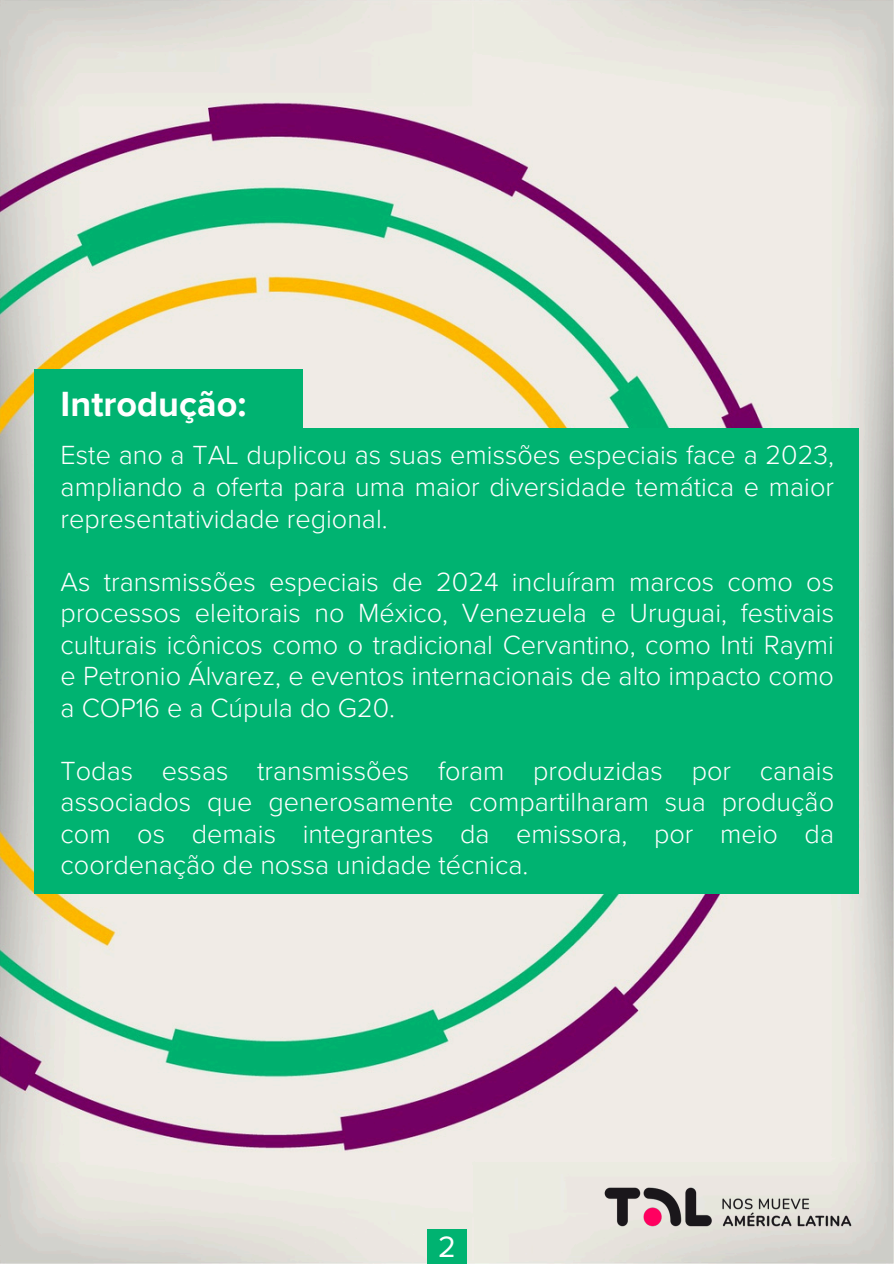
<style>
.page{position:relative;width:894px;height:1264px;background:#fff}
.page>*{position:absolute;margin:0;border:0;box-sizing:border-box;transform-origin:0 0}
.t1{font:700 36px "Proxima Nova";color:#fff}
.t2{font:30.15px "Proxima Nova";color:#fff}
.t3{font:300 27px/31.5px "Proxima Nova";color:#fff;text-align:justify}
</style>
<div class="page">
<img style="left:0;top:0;width:893px;height:1263px">
<div style="left:427px;top:1228px;width:39px;height:35px;background:#00b371"></div>
<img style="left:597px;top:1180px;width:261px;height:53px">
<div style="left:34px;top:370px;width:268px;height:72px;background:#00b371"></div>
<div style="left:34px;top:428px;width:824px;height:465px;background:#00b371"></div>
<p class="t1" style="left:61px;top:383px;width:187px">Introdução:</p>
<h1 class="t3" style="left:61px;top:440px;width:774px">Este ano a TAL duplicou as suas emissões especiais face a 2023, ampliando a oferta para uma maior diversidade temática e maior representatividade regional.</h1>
<p class="t3" style="left:61px;top:566px;width:774px">As transmissões especiais de 2024 incluíram marcos como os processos eleitorais no México, Venezuela e Uruguai, festivais culturais icônicos como o tradicional Cervantino, como Inti Raymi e Petronio Álvarez, e eventos internacionais de alto impacto como a COP16 e a Cúpula do G20.</p>
<p class="t3" style="left:61px;top:755px;width:774px">Todas essas transmissões foram produzidas por canais associados que generosamente compartilharam sua produção com os demais integrantes da emissora, por meio da coordenação de nossa unidade técnica.</p>
<p class="t2" style="left:438px;top:1229px;width:19px">2</p>
</div>
